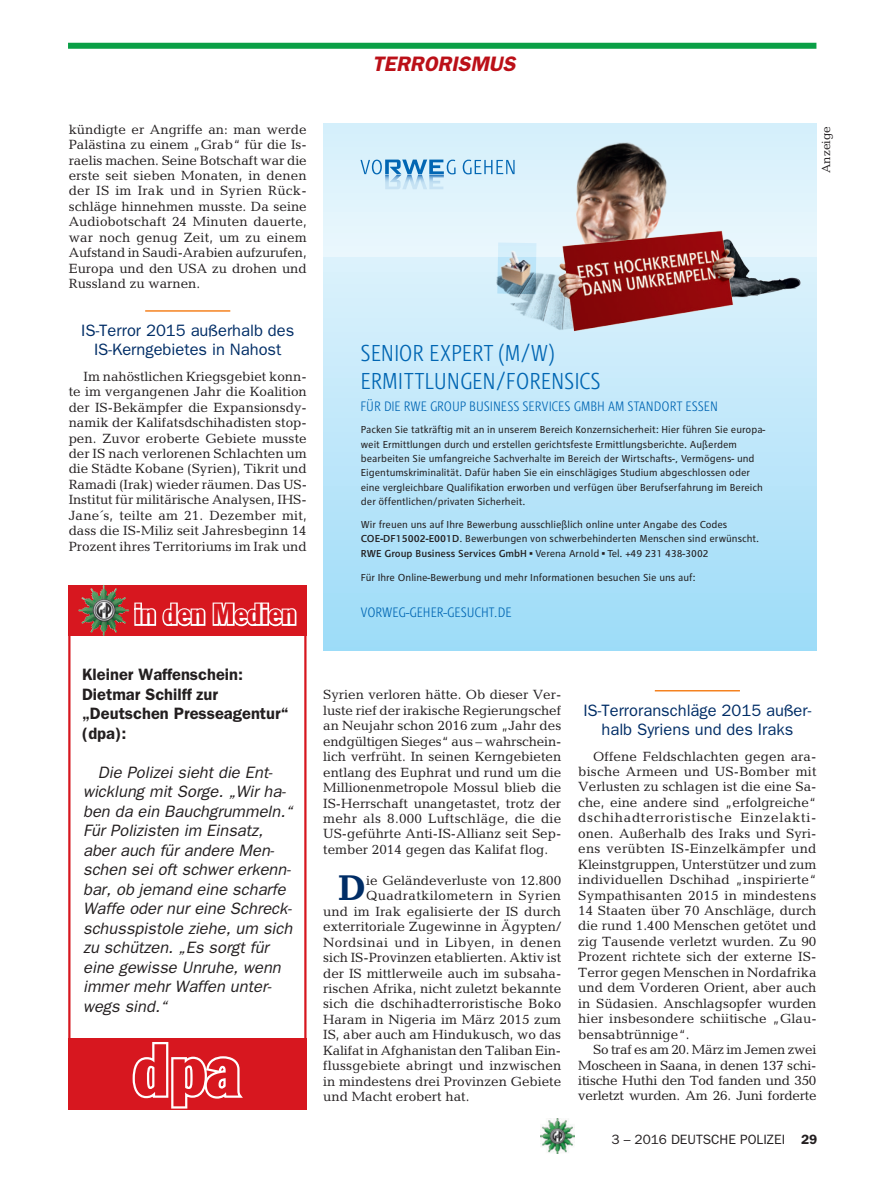
<style>
.page{position:relative;width:893px;height:1191px;background:#fff}
.page>*{position:absolute;margin:0;border:0;box-sizing:border-box;transform-origin:0 0}
.t1{font:condensed 72px "Franklin Gothic";color:#d7171f}
.t2{font:700 36.15px "Candida";color:#002d66}
.t3{font:condensed 28.5px "Franklin Gothic";color:#d7171f}
.t4{font:300 condensed 24px/27.8px "RWE Headline";color:#0166b3}
.t5{font:italic 600 21px "Franklin Gothic";color:#bb1018}
.t6{font:italic 16.5px/19.5px "Franklin Gothic";color:#231f20}
.t7{font:16.5px/19.5px "Franklin Gothic";color:#002d66;text-align:center}
.t8{font:600 16.5px/19.5px "Franklin Gothic";color:#231f20}
.t9{font:300 condensed 14.25px "RWE Headline";color:#0166b3}
.t10{font:13.5px/15.5px "Candida";color:#231f20;text-align:justify}
.t11{font:13.5px "Candida";letter-spacing:.025em;color:#231f20}
.t12{font:13.5px "Franklin Gothic";color:#231f20}
.t13{font:12px "Candida";color:#231f20}
.t14{font:10.5px/14.4px "RWE Text";color:#231f20}
.s1{font-weight:500}
.s2{font-weight:600}
</style>
<div class="page">
<img style="left:540px;top:1118px;width:34px;height:35px">
<div style="left:68px;top:43px;width:748px;height:6px;background:#0a9f46"></div>
<div style="left:323px;top:123px;width:493px;height:136px;background:#dff3fc"></div>
<div style="left:323px;top:257px;width:493px;height:394px;background:linear-gradient(to bottom,#ddf2fc,#9ddbf8)"></div>
<img style="left:491px;top:271px;width:200px;height:109px">
<img style="left:653px;top:252px;width:155px;height:88px">
<img style="left:497px;top:243px;width:39px;height:51px">
<img style="left:553px;top:142px;width:114px;height:188px">
<img style="left:554px;top:227px;width:185px;height:109px">
<svg style="left:463px;top:160px;width:52px;height:14px"></svg>
<svg style="left:360px;top:160px;width:96px;height:29px"></svg>
<hr style="left:145px;top:310px;width:85px;height:2px;background:#f58220">
<hr style="left:655px;top:690px;width:85px;height:1px;background:#f58220">
<div style="left:68px;top:586px;width:239px;height:523px;border:2px solid #d7171f"></div>
<div style="left:68px;top:1038px;width:238px;height:71px;background:#d7171f"></div>
<svg style="left:130px;top:1042px;width:118px;height:68px"></svg>
<svg style="left:68px;top:585px;width:238px;height:51px;background:#b13935"></svg>
<svg style="left:133px;top:585px;width:165px;height:51px"></svg>
<img style="left:82px;top:585px;width:21px;height:21px">
<h3 class="t5" style="left:373px;top:51px;width:144px">TERRORISMUS</h3>
<p class="t10" style="left:69px;top:121px;width:240px">kündigte er Angriffe an: man werde Palästina zu einem „Grab“ für die Is&shy;raelis machen. Seine Botschaft war die erste seit sieben Monaten, in denen der IS im Irak und in Syrien Rück&shy;schläge hinnehmen musste. Da seine Audiobotschaft 24 Minuten dauerte, war noch genug Zeit, um zu einem Aufstand in Saudi-Arabien aufzurufen, Europa und den USA zu drohen und Russland zu warnen.</p>
<p class="t7" style="left:81px;top:320px;width:215px">IS-Terror 2015 außerhalb des<br>IS-Kerngebietes in Nahost</p>
<p class="t10" style="left:69px;top:368px;width:240px;text-indent:15px">Im nahöstlichen Kriegsgebiet konn&shy;te im vergangenen Jahr die Koalition der IS-Bekämpfer die Expansionsdy&shy;namik der Kalifatsdschihadisten stop&shy;pen. Zuvor eroberte Gebiete musste der IS nach verlorenen Schlachten um die Städte Kobane (Syrien), Tikrit und Ramadi (Irak) wieder räumen. Das US-Institut für militärische Analysen, IHS-Jane´s, teilte am 21. Dezember mit, dass die IS-Miliz seit Jahresbeginn 14<br>Prozent ihres Territoriums im Irak und</p>
<h3 class="t3" style="left:135px;top:597px;width:163px">in den Medien</h3>
<h3 class="t4" style="left:360px;top:339px;width:242px">SENIOR EXPERT (M/W)<br>ERMITTLUNGEN/FORENSICS</h3>
<p class="t9" style="left:360px;top:398px;width:359px">FÜR DIE RWE GROUP BUSINESS SERVICES GMBH AM STANDORT ESSEN</p>
<p class="t14" style="left:361px;top:422px;width:406px">Packen Sie tatkräftig mit an in unserem Bereich Konzernsicherheit: Hier führen Sie europa&shy;weit Ermittlungen durch und erstellen gerichtsfeste Ermittlungsberichte. Außerdem bearbeiten Sie umfangreiche Sachverhalte im Bereich der Wirtschafts-, Vermögens- und Eigentumskriminalität. Dafür haben Sie ein einschlägiges Studium abgeschlossen oder eine vergleichbare Qualifikation erworben und verfügen über Berufserfahrung im Bereich der öffentlichen/privaten Sicherheit.</p>
<p class="t14" style="left:361px;top:517px;width:400px">Wir freuen uns auf Ihre Bewerbung ausschließlich online unter Angabe des Codes<br><span class="s1">COE-DF15002-E001D</span>. Bewerbungen von schwerbehinderten Menschen sind erwünscht.<br><span class="s1">RWE Group Business Services GmbH</span> • Verena Arnold • Tel. +49 231 438-3002</p>
<p class="t14" style="left:361px;top:570px;width:336px">Für Ihre Online-Bewerbung und mehr Informationen besuchen Sie uns auf:</p>
<p class="t9" style="left:360px;top:604px;width:153px">VORWEG-GEHER-GESUCHT.DE</p>
<p class="t13" style="left:819px;top:173px;width:48px;rotate:-90deg">Anzeige</p>
<p class="t8" style="left:82px;top:665px;width:208px">Kleiner Waffenschein:<br>Dietmar Schilff zur „Deutschen Presseagentur“ (dpa):</p>
<p class="t6" style="left:83px;top:762px;width:211px;text-indent:15px">Die Polizei sieht die Ent&shy;wicklung mit Sorge. „Wir ha&shy;ben da ein Bauchgrummeln.“<br>Für Polizisten im Einsatz, aber auch für andere Men&shy;schen sei oft schwer erkenn&shy;bar, ob jemand eine scharfe<br>Waffe oder nur eine Schreck&shy;schusspistole ziehe, um sich zu schützen. „Es sorgt für eine gewisse Unruhe, wenn immer mehr Waffen unter&shy;wegs sind.“</p>
<h1 class="t1" style="left:134px;top:1026px;width:108px">dpa</h1>
<p class="t10" style="left:323px;top:687px;width:240px">Syrien verloren hätte. Ob dieser Ver&shy;luste rief der irakische Regierungschef an Neujahr schon 2016 zum „Jahr des endgültigen Sieges“ aus – wahrschein&shy;lich verfrüht. In seinen Kerngebieten entlang des Euphrat und rund um die Millionenmetropole Mossul blieb die IS-Herrschaft unangetastet, trotz der mehr als 8.000 Luftschläge, die die US-geführte Anti-IS-Allianz seit Sep&shy;tember 2014 gegen das Kalifat flog.</p>
<h2 class="t2" style="left:338px;top:867px;width:30px">D</h2>
<p class="t10" style="left:366px;top:872px;width:197px">ie Geländeverluste von 12.800</p>
<p class="t11" style="left:366px;top:888px;width:197px">Quadratkilometern in Syrien</p>
<p class="t10" style="left:323px;top:903px;width:239px">und im Irak egalisierte der IS durch</p>
<p class="t10" style="left:323px;top:919px;width:240px">exterritoriale Zugewinne in Ägypten/</p>
<p class="t11" style="left:323px;top:934px;width:240px">Nordsinai und in Libyen, in denen</p>
<p class="t10" style="left:323px;top:950px;width:240px">sich IS-Provinzen etablierten. Aktiv ist</p>
<p class="t10" style="left:323px;top:965px;width:240px">der IS mittlerweile auch im subsaha-</p>
<p class="t10" style="left:323px;top:980px;width:240px">rischen Afrika, nicht zuletzt bekannte</p>
<p class="t10" style="left:323px;top:996px;width:240px">sich die dschihadterroristische Boko</p>
<p class="t10" style="left:323px;top:1011px;width:240px">Haram in Nigeria im März 2015 zum</p>
<p class="t10" style="left:323px;top:1027px;width:240px">IS, aber auch am Hindukusch, wo das</p>
<p class="t10" style="left:323px;top:1042px;width:239px">Kalifat in Afghanistan den Taliban Ein-</p>
<p class="t10" style="left:323px;top:1058px;width:240px">flussgebiete abringt und inzwischen</p>
<p class="t10" style="left:323px;top:1073px;width:240px">in mindestens drei Provinzen Gebiete</p>
<p class="t10" style="left:323px;top:1089px;width:148px">und Macht erobert hat.</p>
<p class="t7" style="left:583px;top:700px;width:230px">IS-Terroranschläge 2015 außer&shy;halb Syriens und des Iraks</p>
<p class="t10" style="left:578px;top:748px;width:240px;text-indent:15px">Offene Feldschlachten gegen ara&shy;bische Armeen und US-Bomber mit Verlusten zu schlagen ist die eine Sa&shy;che, eine andere sind „erfolgreiche“ dschihadterroristische Einzelakti&shy;onen. Außerhalb des Iraks und Syri&shy;ens verübten IS-Einzelkämpfer und Kleinstgruppen, Unterstützer und zum individuellen Dschihad „inspirierte“ Sympathisanten 2015 in mindestens 14 Staaten über 70 Anschläge, durch die rund 1.400 Menschen getötet und zig Tausende verletzt wurden. Zu 90<br>Prozent richtete sich der externe IS-Terror gegen Menschen in Nordafrika und dem Vorderen Orient, aber auch in Südasien. Anschlagsopfer wurden hier insbesondere schiitische „Glau&shy;bensabtrünnige“.</p>
<p class="t10" style="left:578px;top:1041px;width:240px;text-indent:15px">So traf es am 20. März im Jemen zwei Moscheen in Saana, in denen 137 schi&shy;itische Huthi den Tod fanden und 350 verletzt wurden. Am 26. Juni forderte</p>
<p class="t12" style="left:612px;top:1131px;width:207px">3 – 2016 DEUTSCHE POLIZEI <span class="s2">29</span></p>
</div>
